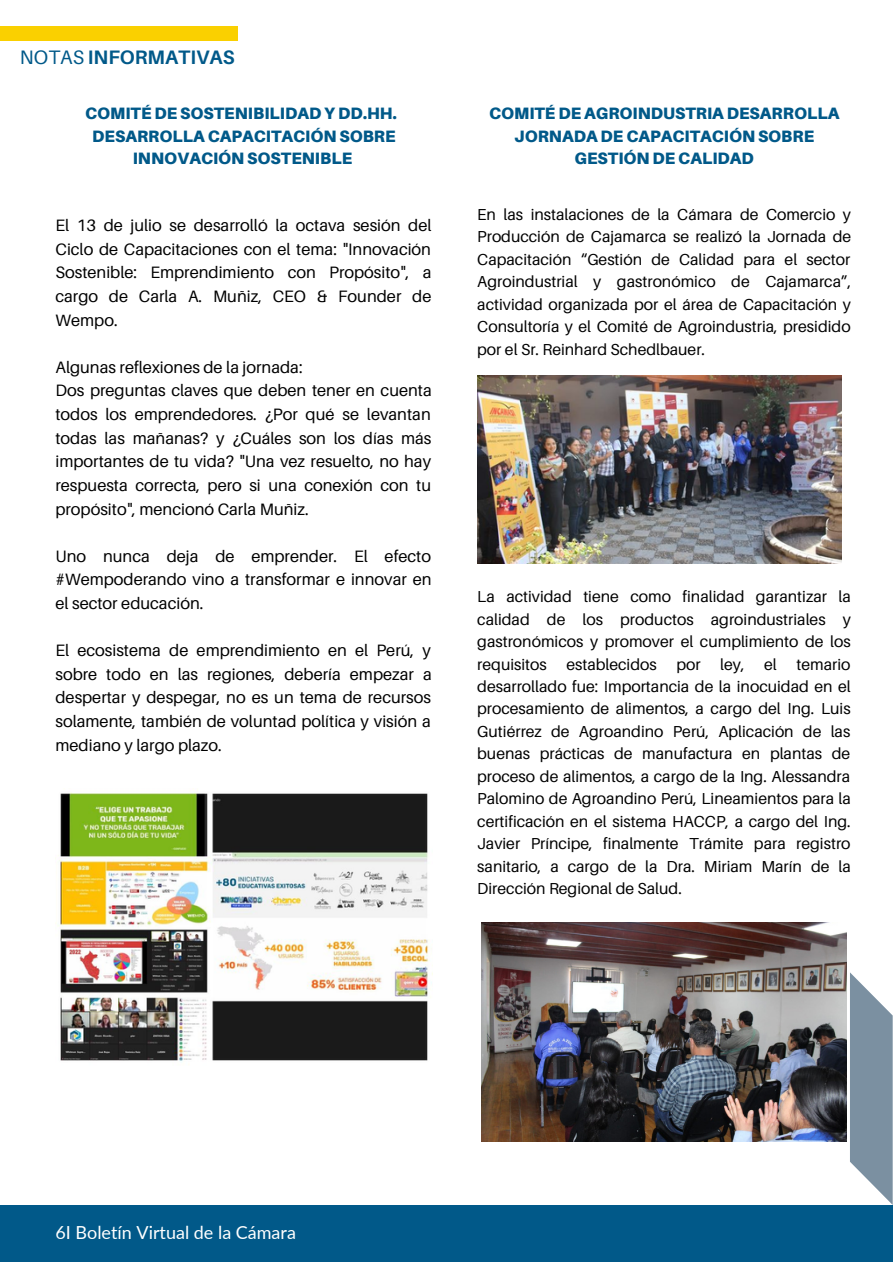
<style>
.page{position:relative;width:893px;height:1264px;background:#fff}
.page>*{position:absolute;margin:0;border:0;box-sizing:border-box;transform-origin:0 0}
.t1{font:700 19.5px "Aileron";color:#015989}
.t2{font:18px "Lato";color:#fff}
.t3{font:16.5px/23.5px "Aileron";color:#000;text-align:justify}
.t4{font:900 16.5px/22.5px "Aileron";color:#015989;text-align:center}
.t5{font:15.9px/22.5px "Aileron";color:#000;text-align:justify}
.s1{font-weight:400}
</style>
<div class="page">
<div style="left:0;top:27px;width:237px;height:13px;background:#fad000"></div>
<div style="left:0;top:1205px;width:892px;height:56px;background:#015989"></div>
<svg style="left:850px;top:972px;width:42px;height:232px"></svg>
<img style="left:477px;top:376px;width:364px;height:187px">
<img style="left:482px;top:922px;width:364px;height:219px">
<img style="left:55px;top:790px;width:377px;height:271px">
<p class="t1" style="left:20px;top:45px;width:216px"><span class="s1">NOTAS</span> INFORMATIVAS</p>
<p class="t4" style="left:85px;top:102px;width:313px">COMITÉ DE SOSTENIBILIDAD Y DD.HH.<br>DESARROLLA CAPACITACIÓN SOBRE<br>INNOVACIÓN SOSTENIBLE</p>
<p class="t3" style="left:55px;top:213px;width:377px">El 13 de julio se desarrolló la octava sesión del Ciclo de Capacitaciones con el tema: "Innovación Sostenible: Emprendimiento con Propósito", a cargo de Carla A. Muñiz, CEO &amp; Founder de Wempo.</p>
<p class="t3" style="left:55px;top:355px;width:249px">Algunas reflexiones de la jornada:</p>
<p class="t3" style="left:55px;top:378px;width:378px">Dos preguntas claves que deben tener en cuenta todos los emprendedores. ¿Por qué se levantan todas las mañanas? y ¿Cuáles son los días más importantes de tu vida? "Una vez resuelto, no hay respuesta correcta, pero si una conexión con tu propósito", mencionó Carla Muñiz.</p>
<p class="t3" style="left:55px;top:544px;width:377px">Uno nunca deja de emprender. El efecto #Wempoderando vino a transformar e innovar en el sector educación.</p>
<p class="t3" style="left:55px;top:638px;width:378px">El ecosistema de emprendimiento en el Perú, y sobre todo en las regiones, debería empezar a despertar y despegar, no es un tema de recursos solamente, también de voluntad política y visión a mediano y largo plazo.</p>
<p class="t4" style="left:489px;top:102px;width:352px">COMITÉ DE AGROINDUSTRIA DESARROLLA<br>JORNADA DE CAPACITACIÓN SOBRE<br>GESTIÓN DE CALIDAD</p>
<p class="t5" style="left:477px;top:202px;width:375px">En las instalaciones de la Cámara de Comercio y Producción de Cajamarca se realizó la Jornada de Capacitación “Gestión de Calidad para el sector Agroindustrial y gastronómico de Cajamarca”, actividad organizada por el área de Capacitación y Consultoría y el Comité de Agroindustria, presidido por el Sr. Reinhard Schedlbauer.</p>
<p class="t5" style="left:477px;top:585px;width:375px">La actividad tiene como finalidad garantizar la calidad de los productos agroindustriales y gastronómicos y promover el cumplimiento de los requisitos establecidos por ley, el temario desarrollado fue: Importancia de la inocuidad en el procesamiento de alimentos, a cargo del Ing. Luis Gutiérrez de Agroandino Perú, Aplicación de las buenas prácticas de manufactura en plantas de proceso de alimentos, a cargo de la Ing. Alessandra Palomino de Agroandino Perú, Lineamientos para la certificación en el sistema HACCP, a cargo del Ing.<br>Javier Príncipe, finalmente Trámite para registro sanitario, a cargo de la Dra. Miriam Marín de la Dirección Regional de Salud.</p>
<p class="t2" style="left:55px;top:1221px;width:242px">6I Boletín Virtual de la Cámara</p>
</div>
